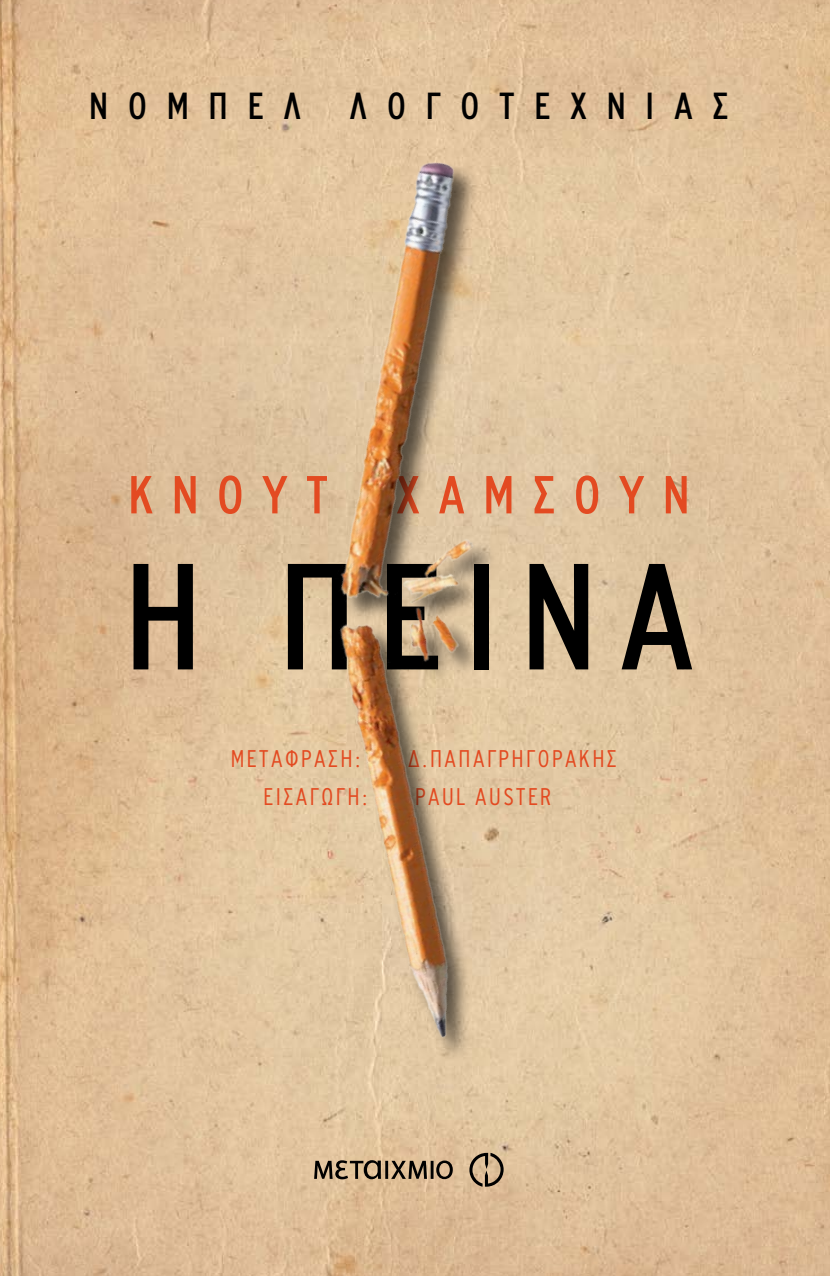
<style>
.page{position:relative;width:830px;height:1276px;background:#fff}
.page>*{position:absolute;margin:0;border:0;box-sizing:border-box;transform-origin:0 0}
.t1{font:162px "PF Highway Gothic X Cond";letter-spacing:.14em;color:#000}
.t2{font:57.38px "PF Highway Gothic X Cond";letter-spacing:.32em;color:#e34a21}
.t3{font:40.5px "PF Highway Gothic X Cond";letter-spacing:.49em;color:#000}
.t4{font:300 25.88px "PF Highway Gothic X Cond";letter-spacing:.1em;color:#e34a21}
</style>
<div class="page">
<img style="left:0;top:0;width:829px;height:1276px">
<img style="left:14px;top:102px;width:815px;height:1014px">
<img style="left:0;top:392px;width:65px;height:153px">
<svg style="left:469px;top:1153px;width:34px;height:33px"></svg>
<svg style="left:314px;top:1160px;width:138px;height:19px;background:#87745c"></svg>
<h3 class="t3" style="left:89px;top:86px;width:640px">ΝΟΜΠΕΛ ΛΟΓΟΤΕΧΝΙΑΣ</h3>
<h2 class="t2" style="left:128px;top:466px;width:562px">ΚΝΟΥΤ ΧΑΜΣΟΥΝ</h2>
<h1 class="t1" style="left:124px;top:535px;width:571px">Η ΠΕΙΝΑ</h1>
<p class="t4" style="left:231px;top:745px;width:131px">ΜΕΤΑΦΡΑΣΗ:</p>
<p class="t4" style="left:408px;top:745px;width:210px">Δ.ΠΑΠΑΓΡΗΓΟΡΑΚΗΣ</p>
<p class="t4" style="left:263px;top:783px;width:105px">ΕΙΣΑΓΩΓΗ:</p>
<p class="t4" style="left:415px;top:783px;width:137px">PAUL AUSTER</p>
</div>
